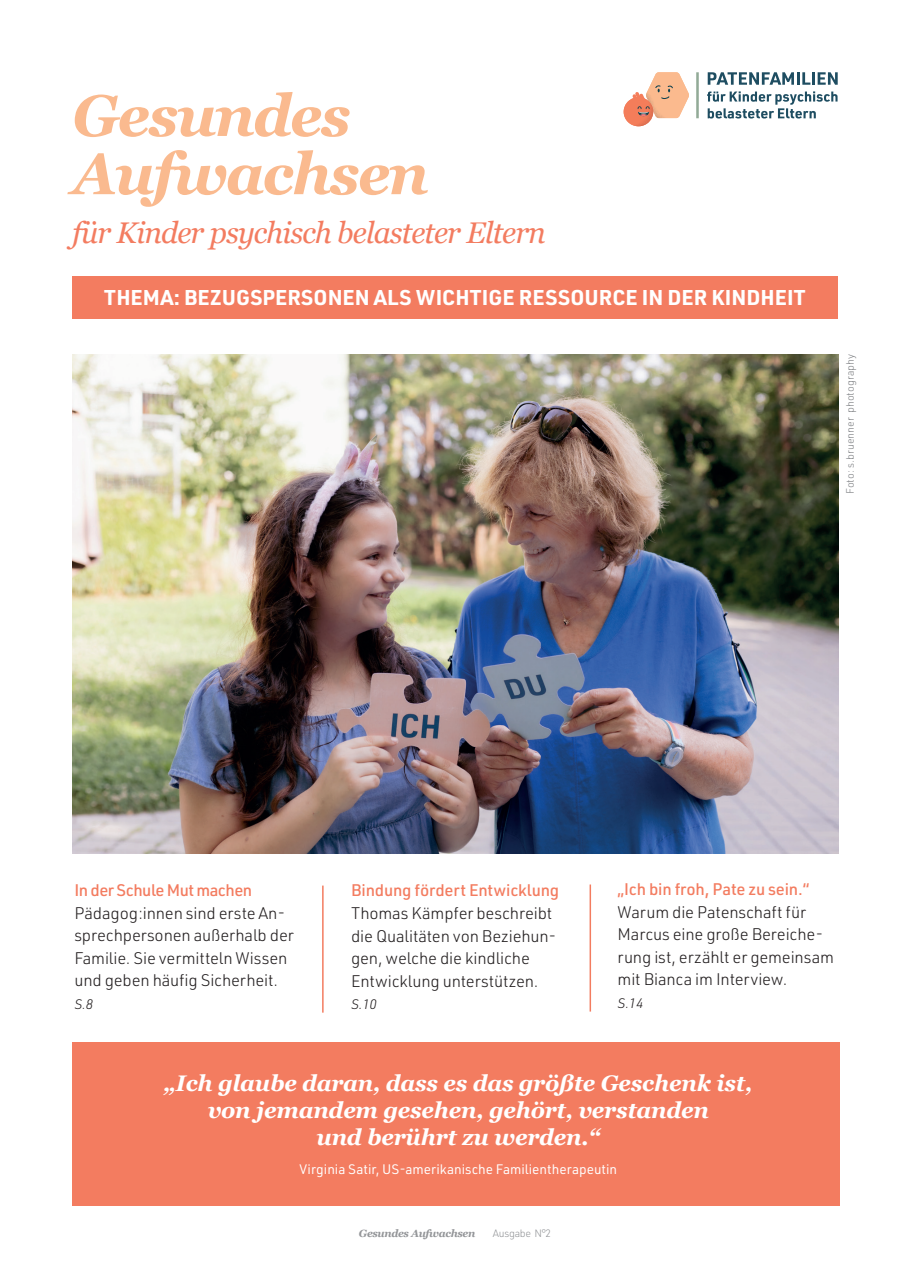
<style>
.page{position:relative;width:910px;height:1280px;background:#fff}
.page>*{position:absolute;margin:0;border:0;box-sizing:border-box;transform-origin:0 0}
.t1{font:italic 700 58.2px/58.2px "Georgia";letter-spacing:-.03em;color:#faba8f}
.t2{font:italic 29.85px "Georgia";letter-spacing:-.03em;color:#f37c60}
.t3{font:italic 700 22.5px/27px "Georgia";letter-spacing:-.01em;color:#fff;text-align:center}
.t4{font:700 21px "URWDIN";color:#fff}
.t5{font:300 16.5px/22.5px "URWDIN";letter-spacing:-.01em;color:#231f20}
.t6{font:500 16.5px "URWDIN";letter-spacing:-.01em;color:#f37c60}
.t7{font:500 16.5px "URWDIN";letter-spacing:-.03em;color:#f37c60}
.t8{font:13.5px "URWDIN";color:#fff}
.t9{font:italic 300 13.5px "URWDIN";color:#231f20}
.t10{font:300 10.5px "URWDIN";color:#808285}
.t11{font:italic 700 10.5px "Georgia";letter-spacing:-.03em;color:#939598}
.t12{font:300 10.5px "URWDIN";letter-spacing:-.03em;color:#939598}
</style>
<div class="page">
<img style="left:624px;top:98px;width:28px;height:28px">
<svg style="left:708px;top:72px;width:130px;height:13px"></svg>
<svg style="left:707px;top:91px;width:130px;height:28px"></svg>
<hr style="left:696px;top:72px;width:3px;height:46px;background:#92aa97">
<svg style="left:632px;top:72px;width:57px;height:46px"></svg>
<img style="left:73px;top:354px;width:765px;height:500px">
<div style="left:72px;top:276px;width:766px;height:43px;background:#f37c60"></div>
<hr style="left:322px;top:885px;width:2px;height:128px;background:#f37c60">
<div style="left:72px;top:1042px;width:768px;height:163px;background:#f37c60"></div>
<hr style="left:590px;top:884px;width:1px;height:127px;background:#f37c60">
<h1 class="t1" style="left:72px;top:87px;width:358px">Gesundes<br>Aufwachsen</h1>
<h2 class="t2" style="left:72px;top:214px;width:475px">für Kinder psychisch belasteter Eltern</h2>
<p class="t4" style="left:104px;top:283px;width:703px">THEMA: BEZUGSPERSONEN ALS WICHTIGE RESSOURCE IN DER KINDHEIT</p>
<p class="t10" style="left:843px;top:494px;width:142px;rotate:-90deg">Foto: s.bruenner photography</p>
<p class="t7" style="left:74px;top:879px;width:179px">In der Schule Mut machen</p>
<p class="t5" style="left:74px;top:901px;width:221px">Pädagog:innen sind erste An&shy;sprechpersonen außerhalb der<br>Familie. Sie vermitteln Wissen und geben häufig Sicherheit.</p>
<p class="t9" style="left:74px;top:995px;width:20px">S.8</p>
<p class="t6" style="left:351px;top:879px;width:210px">Bindung fördert Entwicklung</p>
<p class="t5" style="left:351px;top:901px;width:207px">Thomas Kämpfer beschreibt die Qualitäten von Beziehun&shy;gen, welche die kindliche<br>Entwicklung unterstützen.</p>
<p class="t9" style="left:351px;top:995px;width:27px">S.10</p>
<p class="t6" style="left:618px;top:878px;width:193px">„Ich bin froh, Pate zu sein.“</p>
<p class="t5" style="left:618px;top:900px;width:218px">Warum die Patenschaft für<br>Marcus eine große Bereiche&shy;rung ist, erzählt er gemeinsam mit Bianca im Interview.</p>
<p class="t9" style="left:618px;top:994px;width:27px">S.14</p>
<h3 class="t3" style="left:164px;top:1070px;width:589px">„Ich glaube daran, dass es das größte Geschenk ist, von jemandem gesehen, gehört, verstanden<br>und berührt zu werden.“</h3>
<p class="t8" style="left:300px;top:1160px;width:319px">Virginia Satir, US-amerikanische Familientherapeutin</p>
<p class="t11" style="left:359px;top:1227px;width:118px">Gesundes Aufwachsen</p>
<p class="t12" style="left:493px;top:1227px;width:60px">Ausgabe N°2</p>
</div>
